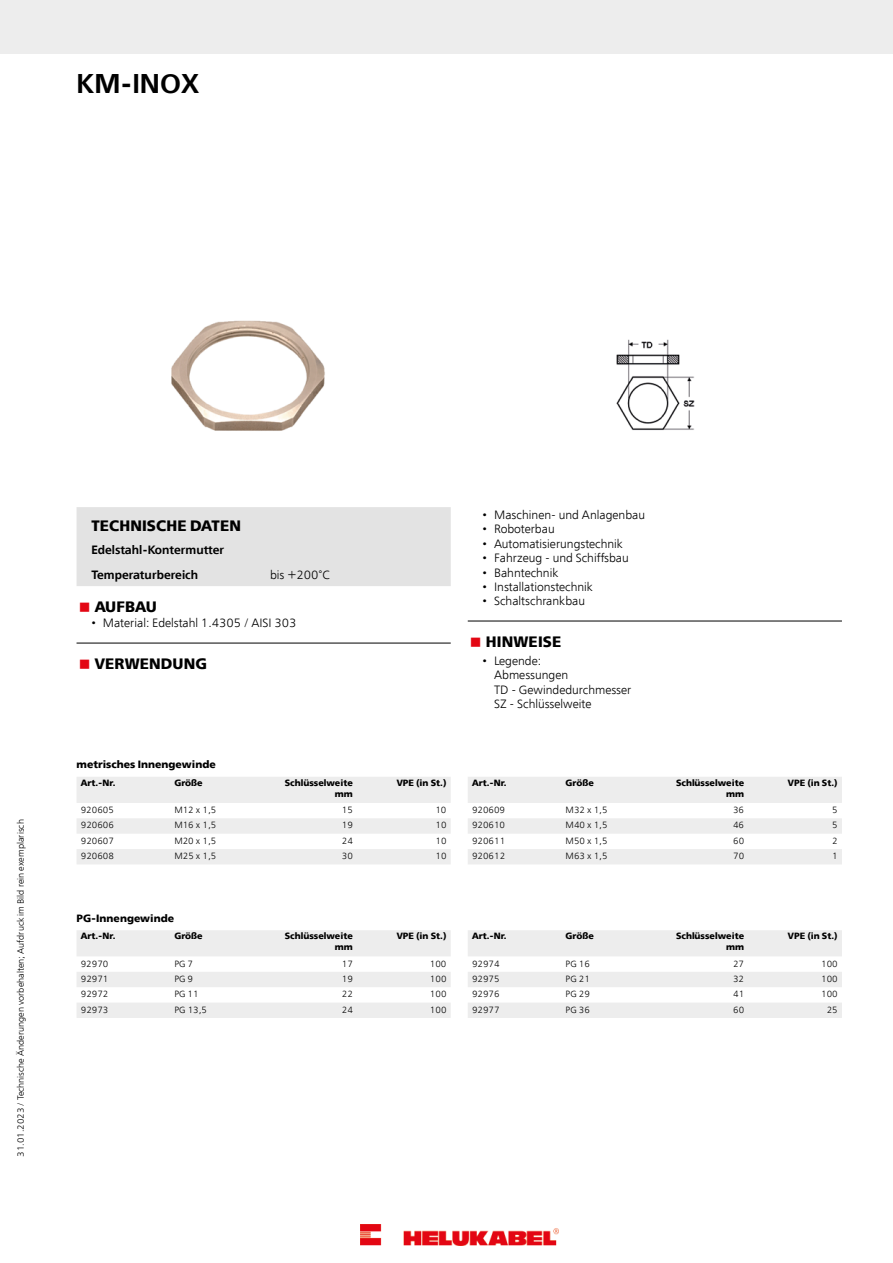
<style>
.page{position:relative;width:893px;height:1263px;background:#fff}
.page>*{position:absolute;margin:0;border:0;box-sizing:border-box;transform-origin:0 0}
.t1{font:600 27px "Free Set";color:#000}
.t2{font:700 15px "Free Set";letter-spacing:.01em;color:#000}
.t3{font:300 12px/14.4px "Free Set";color:#000}
.t4{font:600 12px/24.8px "Free Set";color:#000}
.t5{font:700 10.5px "Free Set";color:#000}
.t6{font:300 9px "Free Set";color:#000}
.t7{font:700 9px/10.8px "Free Set";color:#000;text-align:right}
.s1{color:#e30613}
</style>
<div class="page">
<div style="left:77px;top:507px;width:374px;height:79px;background:#e3e3e3"></div>
<hr style="left:77px;top:643px;width:374px;height:1px;background:#000">
<hr style="left:468px;top:621px;width:374px;height:1px;background:#000">
<svg style="left:77px;top:777px;width:374px;height:87px"></svg>
<svg style="left:468px;top:777px;width:374px;height:87px"></svg>
<svg style="left:77px;top:930px;width:374px;height:88px"></svg>
<svg style="left:468px;top:930px;width:374px;height:88px"></svg>
<div style="left:0;top:0;width:893px;height:53px;background:#ededed"></div>
<img style="left:171px;top:320px;width:524px;height:111px">
<img style="left:360px;top:1225px;width:198px;height:21px">
<h1 class="t1" style="left:77px;top:66px;width:124px">KM-INOX</h1>
<p class="t6" style="left:15px;top:1157px;width:339px;rotate:-90deg">31.01.2023 / Technische Änderungen vorbehalten; Aufdruck im Bild rein exemplarisch</p>
<h2 class="t2" style="left:91px;top:516px;width:151px">TECHNISCHE DATEN</h2>
<h3 class="t4" style="left:91px;top:538px;width:134px">Edelstahl-Kontermutter<br>Temperaturbereich</h3>
<h3 class="t3" style="left:270px;top:568px;width:61px">bis +200°C</h3>
<h2 class="t2" style="left:79px;top:597px;width:80px"><span class="s1">■</span> AUFBAU</h2>
<h3 class="t3" style="left:91px;top:616px;width:207px">• Material: Edelstahl 1.4305 / AISI 303</h3>
<h2 class="t2" style="left:79px;top:654px;width:130px"><span class="s1">■</span> VERWENDUNG</h2>
<p class="t5" style="left:77px;top:758px;width:141px">metrisches Innengewinde</p>
<p class="t7" style="left:81px;top:777px;width:36px">Art.-Nr.</p>
<p class="t7" style="left:174px;top:777px;width:30px">Größe</p>
<p class="t7" style="left:285px;top:777px;width:70px">Schlüsselweite mm</p>
<p class="t7" style="left:397px;top:777px;width:51px">VPE (in St.)</p>
<p class="t6" style="left:81px;top:804px;width:35px">920605</p>
<p class="t6" style="left:174px;top:804px;width:44px">M12 x 1,5</p>
<p class="t6" style="left:342px;top:804px;width:13px">15</p>
<p class="t6" style="left:435px;top:804px;width:13px">10</p>
<p class="t6" style="left:81px;top:820px;width:35px">920606</p>
<p class="t6" style="left:174px;top:820px;width:44px">M16 x 1,5</p>
<p class="t6" style="left:342px;top:820px;width:13px">19</p>
<p class="t6" style="left:435px;top:820px;width:13px">10</p>
<p class="t6" style="left:81px;top:835px;width:35px">920607</p>
<p class="t6" style="left:174px;top:835px;width:44px">M20 x 1,5</p>
<p class="t6" style="left:342px;top:835px;width:13px">24</p>
<p class="t6" style="left:435px;top:835px;width:13px">10</p>
<p class="t6" style="left:81px;top:850px;width:35px">920608</p>
<p class="t6" style="left:174px;top:850px;width:44px">M25 x 1,5</p>
<p class="t6" style="left:342px;top:850px;width:13px">30</p>
<p class="t6" style="left:435px;top:850px;width:13px">10</p>
<p class="t5" style="left:77px;top:911px;width:99px">PG-Innengewinde</p>
<p class="t7" style="left:81px;top:930px;width:36px">Art.-Nr.</p>
<p class="t7" style="left:174px;top:930px;width:30px">Größe</p>
<p class="t7" style="left:285px;top:930px;width:70px">Schlüsselweite mm</p>
<p class="t7" style="left:397px;top:930px;width:51px">VPE (in St.)</p>
<p class="t6" style="left:81px;top:958px;width:29px">92970</p>
<p class="t6" style="left:174px;top:958px;width:20px">PG 7</p>
<p class="t6" style="left:342px;top:958px;width:13px">17</p>
<p class="t6" style="left:430px;top:958px;width:18px">100</p>
<p class="t6" style="left:81px;top:973px;width:29px">92971</p>
<p class="t6" style="left:174px;top:973px;width:20px">PG 9</p>
<p class="t6" style="left:342px;top:973px;width:13px">19</p>
<p class="t6" style="left:430px;top:973px;width:18px">100</p>
<p class="t6" style="left:81px;top:988px;width:29px">92972</p>
<p class="t6" style="left:174px;top:988px;width:26px">PG 11</p>
<p class="t6" style="left:342px;top:988px;width:13px">22</p>
<p class="t6" style="left:430px;top:988px;width:18px">100</p>
<p class="t6" style="left:81px;top:1004px;width:29px">92973</p>
<p class="t6" style="left:174px;top:1004px;width:34px">PG 13,5</p>
<p class="t6" style="left:342px;top:1004px;width:13px">24</p>
<p class="t6" style="left:430px;top:1004px;width:18px">100</p>
<h3 class="t3" style="left:483px;top:507px;width:164px">• Maschinen- und Anlagenbau</h3>
<h3 class="t3" style="left:483px;top:522px;width:74px">• Roboterbau</h3>
<h3 class="t3" style="left:483px;top:536px;width:142px">• Automatisierungstechnik</h3>
<h3 class="t3" style="left:483px;top:551px;width:148px">• Fahrzeug - und Schiffsbau</h3>
<h3 class="t3" style="left:483px;top:565px;width:77px">• Bahntechnik</h3>
<h3 class="t3" style="left:483px;top:579px;width:112px">• Installationstechnik</h3>
<h3 class="t3" style="left:483px;top:594px;width:104px">• Schaltschrankbau</h3>
<h2 class="t2" style="left:470px;top:632px;width:93px"><span class="s1">■</span> HINWEISE</h2>
<h3 class="t3" style="left:494px;top:653px;width:139px;text-indent:-11px">• Legende:<br>Abmessungen<br>TD - Gewindedurchmesser<br>SZ - Schlüsselweite</h3>
<p class="t7" style="left:472px;top:777px;width:36px">Art.-Nr.</p>
<p class="t7" style="left:566px;top:777px;width:30px">Größe</p>
<p class="t7" style="left:676px;top:777px;width:70px">Schlüsselweite mm</p>
<p class="t7" style="left:788px;top:777px;width:51px">VPE (in St.)</p>
<p class="t6" style="left:472px;top:804px;width:35px">920609</p>
<p class="t6" style="left:566px;top:804px;width:44px">M32 x 1,5</p>
<p class="t6" style="left:733px;top:804px;width:13px">36</p>
<p class="t6" style="left:832px;top:804px;width:7px">5</p>
<p class="t6" style="left:472px;top:820px;width:35px">920610</p>
<p class="t6" style="left:566px;top:820px;width:44px">M40 x 1,5</p>
<p class="t6" style="left:733px;top:820px;width:13px">46</p>
<p class="t6" style="left:832px;top:820px;width:7px">5</p>
<p class="t6" style="left:472px;top:835px;width:35px">920611</p>
<p class="t6" style="left:566px;top:835px;width:44px">M50 x 1,5</p>
<p class="t6" style="left:733px;top:835px;width:13px">60</p>
<p class="t6" style="left:832px;top:835px;width:7px">2</p>
<p class="t6" style="left:472px;top:850px;width:35px">920612</p>
<p class="t6" style="left:566px;top:850px;width:44px">M63 x 1,5</p>
<p class="t6" style="left:733px;top:850px;width:13px">70</p>
<p class="t6" style="left:832px;top:850px;width:7px">1</p>
<p class="t7" style="left:472px;top:930px;width:36px">Art.-Nr.</p>
<p class="t7" style="left:566px;top:930px;width:30px">Größe</p>
<p class="t7" style="left:676px;top:930px;width:70px">Schlüsselweite mm</p>
<p class="t7" style="left:788px;top:930px;width:51px">VPE (in St.)</p>
<p class="t6" style="left:472px;top:958px;width:29px">92974</p>
<p class="t6" style="left:566px;top:958px;width:26px">PG 16</p>
<p class="t6" style="left:733px;top:958px;width:13px">27</p>
<p class="t6" style="left:821px;top:958px;width:18px">100</p>
<p class="t6" style="left:472px;top:973px;width:29px">92975</p>
<p class="t6" style="left:566px;top:973px;width:26px">PG 21</p>
<p class="t6" style="left:733px;top:973px;width:13px">32</p>
<p class="t6" style="left:821px;top:973px;width:18px">100</p>
<p class="t6" style="left:472px;top:988px;width:29px">92976</p>
<p class="t6" style="left:566px;top:988px;width:26px">PG 29</p>
<p class="t6" style="left:733px;top:988px;width:13px">41</p>
<p class="t6" style="left:821px;top:988px;width:18px">100</p>
<p class="t6" style="left:472px;top:1004px;width:29px">92977</p>
<p class="t6" style="left:566px;top:1004px;width:26px">PG 36</p>
<p class="t6" style="left:733px;top:1004px;width:13px">60</p>
<p class="t6" style="left:827px;top:1004px;width:13px">25</p>
</div>
